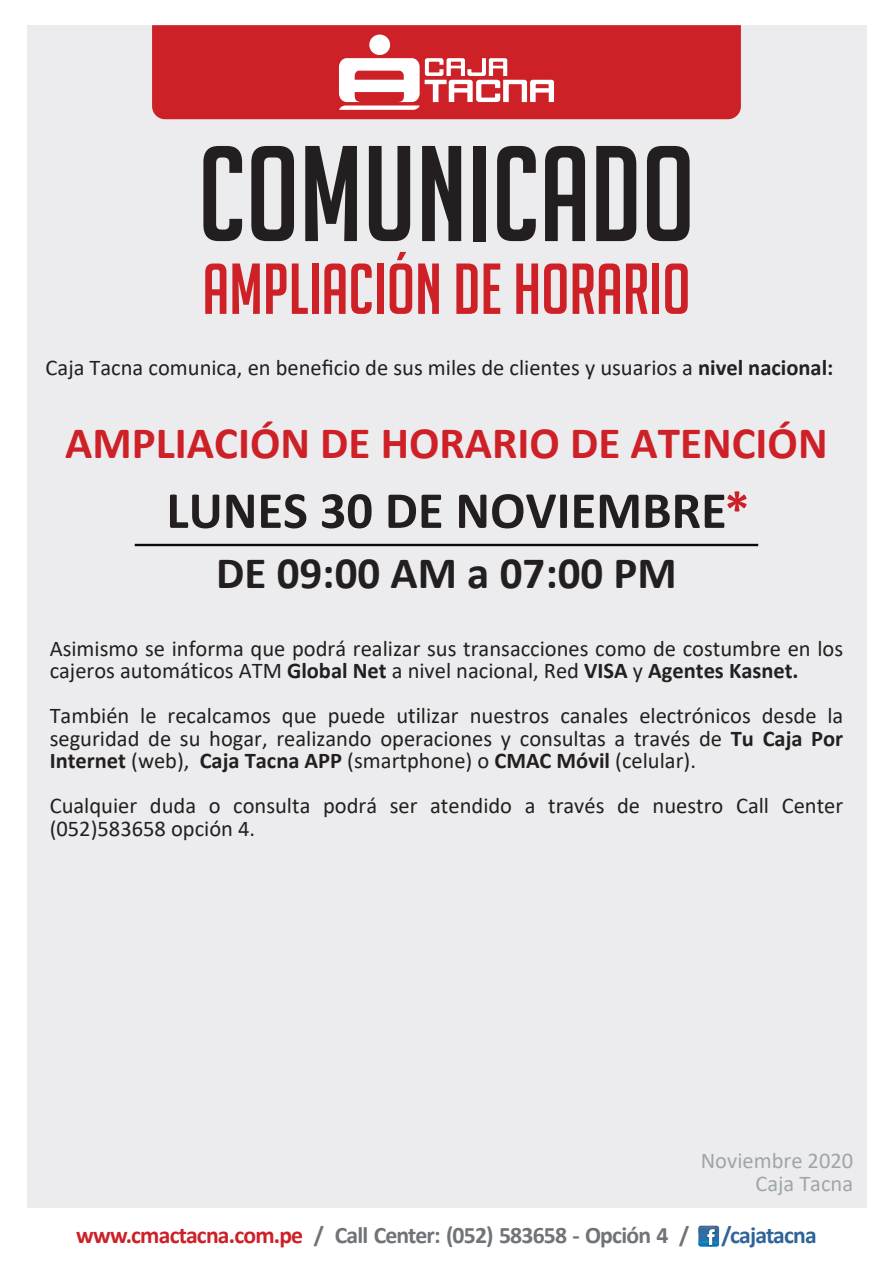
<style>
.page{position:relative;width:893px;height:1263px;background:#fff}
.page>*{position:absolute;margin:0;border:0;box-sizing:border-box;transform-origin:0 0}
.t1{font:132.45px "Big Noodle Titling";color:#231f20}
.t2{font:70.2px "Big Noodle Titling";color:#cd2027}
.t3{font:700 52.5px "Calibri";color:#231f20}
.t4{font:700 45px "Calibri";color:#cd2027}
.t5{font:700 45px "Calibri";color:#231f20}
.t6{font:700 23.7px "Calibri";letter-spacing:-.035em;color:#707377}
.t7{font:700 23.7px "Calibri";letter-spacing:-.035em;color:#2e649a}
.t8{font:22.5px/22.5px "Calibri";color:#231f20}
.t9{font:22.5px/22.5px "Calibri";color:#9fa6a9;text-align:right}
.s1{font-weight:700}
.s2{color:#cd2027}
.s3{font-family:"Myriad Pro"}
</style>
<div class="page">
<div style="left:27px;top:25px;width:839px;height:1183px;background:#ececee"></div>
<div style="left:152px;top:25px;width:589px;height:94px;background:#cd2027"></div>
<svg style="left:339px;top:35px;width:215px;height:75px;background:#de6c70"></svg>
<img style="left:705px;top:1246px;width:13px;height:1px">
<svg style="left:698px;top:1226px;width:21px;height:20px"></svg>
<hr style="left:135px;top:544px;width:623px;height:2px;background:#0c090d">
<h1 class="t1" style="left:198px;top:123px;width:498px">COMUNICADO</h1>
<h2 class="t2" style="left:202px;top:251px;width:490px">AMPLIACIÓN DE HORARIO</h2>
<p class="t8" style="left:46px;top:355px;width:789px">Caja Tacna comunica, en beneficio de sus miles de clientes y usuarios a <span class="s1">nivel nacional:</span></p>
<h3 class="t4" style="left:65px;top:411px;width:764px">AMPLIACIÓN DE HORARIO DE ATENCIÓN</h3>
<h3 class="t3" style="left:166px;top:473px;width:585px">LUNES 30 DE NOVIEMBRE<span class="s2">*</span></h3>
<h3 class="t5" style="left:216px;top:541px;width:462px">DE 09:00 AM a 07:00 PM</h3>
<p class="t8" style="left:50px;top:636px;width:795px">Asimismo se informa que podrá realizar sus transacciones como de costumbre en los cajeros automá<span class="s3">ti</span>cos ATM <span class="s1">Global Net</span> a nivel nacional, Red <span class="s1">VISA</span> y <span class="s1">Agentes Kasnet.</span></p>
<p class="t8" style="left:50px;top:704px;width:795px;text-align:justify">También le recalcamos que puede u<span class="s3">ti</span>lizar nuestros canales electrónicos desde la seguridad de su hogar, realizando operaciones y consultas a través de <span class="s1">Tu Caja Por Internet</span> (web), <span class="s1">Caja Tacna APP</span> (smartphone) o <span class="s1">CMAC Móvil</span> (celular).</p>
<p class="t8" style="left:50px;top:794px;width:795px">Cualquier duda o consulta podrá ser atendido a través de nuestro Call Center (052)583658 opción 4.</p>
<p class="t9" style="left:701px;top:1149px;width:154px">Noviembre 2020<br>Caja Tacna</p>
<p class="t6" style="left:76px;top:1218px;width:615px"><span class="s2">www.cmactacna.com.pe</span> / Call Center: (052) 583658 - Opción 4 /</p>
<p class="t7" style="left:721px;top:1218px;width:97px">/cajatacna</p>
</div>
